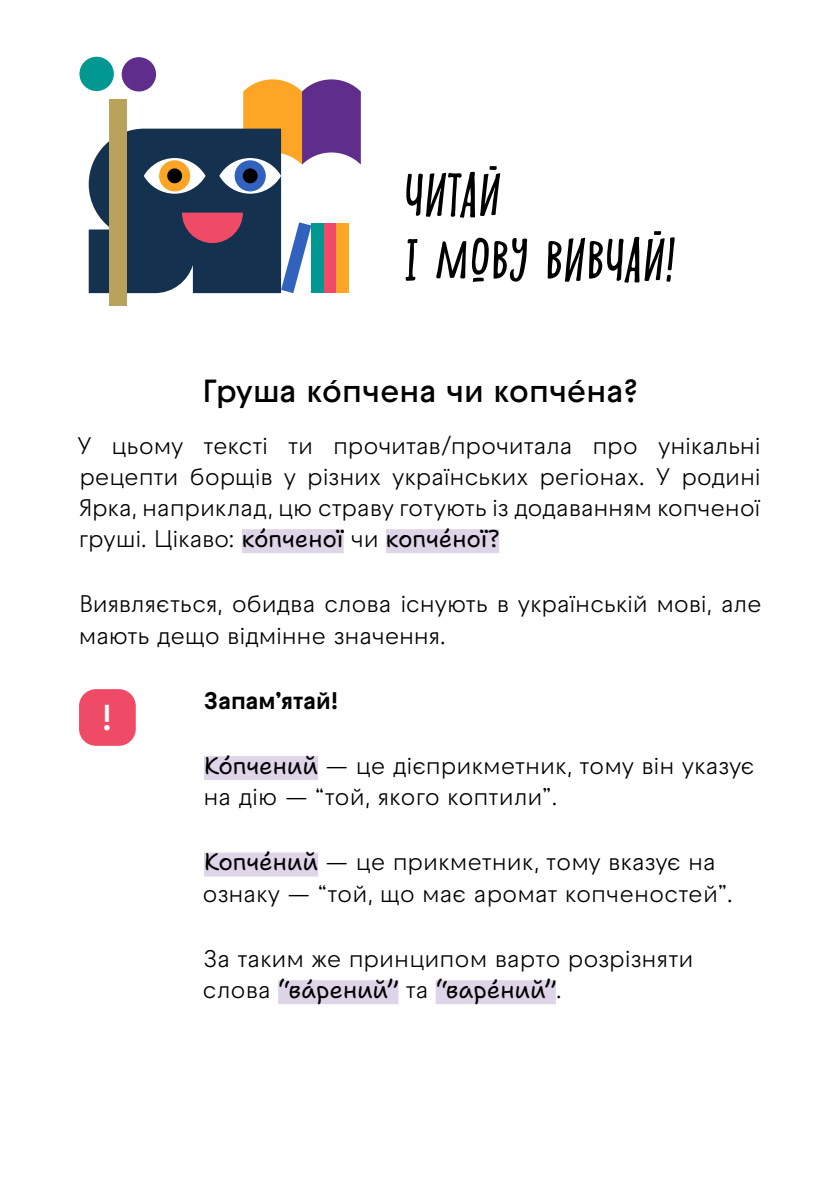
<style>
.page{position:relative;width:840px;height:1191px;background:#fff}
.page>*{position:absolute;margin:0;border:0;box-sizing:border-box;transform-origin:0 0}
.t1{font:italic 52px/65px "Shnobel";letter-spacing:-.02em;color:#000}
.t2{font:600 36px "Raptor V3 Premium";color:#fff}
.t3{font:600 32px "Raptor V3 Premium";color:#000}
.t4{font:24px/31.2px "Raptor V3 Premium";letter-spacing:-.01em;color:#000}
.t5{font:24px "Shantell Sans";letter-spacing:-.005em;color:#000}
.t6{font:700 24px "Raptor V3 Premium";color:#000}
.s1{font-family:"Raptor V3 Premium"}
.s2{font-family:"Shantell Sans"}
</style>
<div class="page">
<div style="left:242px;top:529px;width:101px;height:24px;background:#dfd5e8"></div>
<div style="left:385px;top:529px;width:114px;height:24px;background:#dfd5e8"></div>
<div style="left:204px;top:756px;width:114px;height:24px;background:#dfd5e8"></div>
<div style="left:204px;top:852px;width:114px;height:24px;background:#dfd5e8"></div>
<div style="left:278px;top:980px;width:120px;height:24px;background:#dfd5e8"></div>
<div style="left:435px;top:980px;width:120px;height:24px;background:#dfd5e8"></div>
<div style="left:79px;top:689px;width:57px;height:57px;background:#ef4b67;border-radius:17px"></div>
<div style="left:109px;top:100px;width:17px;height:206px;background:#baa25d"></div>
<div style="left:79px;top:57px;width:35px;height:34px;background:#009891;border-radius:50%"></div>
<div style="left:122px;top:57px;width:34px;height:34px;background:#5f2d8c;border-radius:50%"></div>
<svg style="left:89px;top:79px;width:271px;height:214px"></svg>
<div style="left:336px;top:223px;width:13px;height:70px;background:#fda625"></div>
<h1 class="t1" style="left:403px;top:162px;width:272px">ЧИТАЙ<br>І МОВУ ВИВЧАЙ!</h1>
<h3 class="t3" style="left:203px;top:368px;width:437px">Груша кóпчена чи копчéна?</h3>
<p class="t4" style="left:77px;top:429px;width:684px;text-align:justify">У цьому тексті ти прочитав/прочитала про унікальні рецепти борщів у різних українських регіонах. У родині Ярка, наприклад, цю страву готують із додаванням копченої</p>
<p class="t5" style="left:79px;top:525px;width:421px"><span class="s1">груші. Цікаво:</span> кóпченої <span class="s1">чи</span> копчéної?</p>
<p class="t4" style="left:79px;top:588px;width:684px">Виявляється, обидва слова існують в українській мові, але мають дещо відмінне значення.</p>
<h2 class="t2" style="left:101px;top:691px;width:13px">!</h2>
<p class="t6" style="left:204px;top:682px;width:136px">Запам’ятай!</p>
<p class="t4" style="left:203px;top:750px;width:552px"><span class="s2">Кóпчений</span> — це дієприкметник, тому він указує на дію — “той, якого коптили”.</p>
<p class="t4" style="left:202px;top:846px;width:531px"><span class="s2">Копчéний</span> — це прикметник, тому вказує на ознаку — “той, що має аромат копченостей”.</p>
<p class="t4" style="left:203px;top:943px;width:491px">За таким же принципом варто розрізняти</p>
<p class="t5" style="left:202px;top:975px;width:361px"><span class="s1">слова</span> “вáрений” <span class="s1">та</span> “варéний”<span class="s1">.</span></p>
</div>
